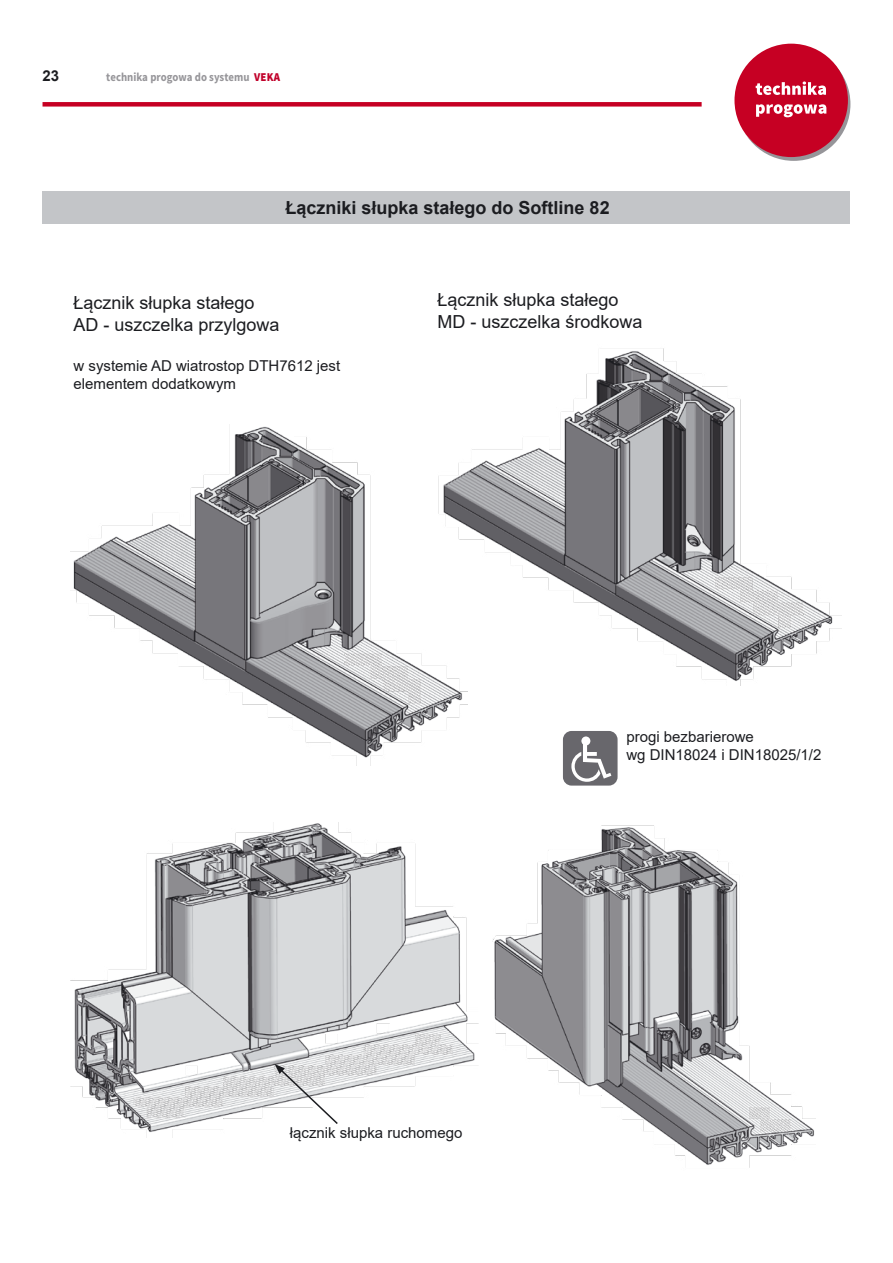
<style>
.page{position:relative;width:893px;height:1263px;background:#fff}
.page>*{position:absolute;margin:0;border:0;box-sizing:border-box;transform-origin:0 0}
.t1{font:18px/21.6px "Arial";color:#1b1c20}
.t2{font:700 18px "Arial";color:#1b1c20}
.t3{font:15px/18px "Arial";color:#1b1c20}
.t4{font:700 15px "Arial";color:#1b1c20}
.t5{font:700 12px "Source Sans Pro";color:#969599;scale:.9 1}
.s1{font-weight:900;color:#c1022b}
</style>
<div class="page">
<div style="left:43px;top:191px;width:807px;height:33px;background:#c3c5c8"></div>
<img style="left:71px;top:424px;width:396px;height:341px">
<img style="left:437px;top:348px;width:404px;height:338px">
<div style="left:563px;top:731px;width:55px;height:54px;background:#68676c;border-radius:9px"></div>
<svg style="left:571px;top:743px;width:40px;height:39px"></svg>
<div style="left:581px;top:736px;width:9px;height:9px;background:#fff;border-radius:50%"></div>
<img style="left:492px;top:825px;width:324px;height:343px">
<img style="left:71px;top:822px;width:407px;height:315px">
<svg style="left:275px;top:1064px;width:64px;height:62px"></svg>
<div style="left:43px;top:102px;width:659px;height:5px;background:#c60023"></div>
<svg style="left:737px;top:47px;width:113px;height:114px"></svg>
<div style="left:734px;top:44px;width:114px;height:113px;background:#c60023;border-radius:50%"></div>
<svg style="left:756px;top:81px;width:70px;height:14px"></svg>
<svg style="left:756px;top:104px;width:70px;height:13px"></svg>
<p class="t4" style="left:43px;top:66px;width:18px">23</p>
<p class="t5" style="left:106px;top:69px;width:194px">technika progowa do systemu <span class="s1">VEKA</span></p>
<p class="t2" style="left:286px;top:195px;width:326px">Łączniki słupka stałego do Softline 82</p>
<p class="t1" style="left:73px;top:292px;width:208px">Łącznik słupka stałego<br>AD - uszczelka przylgowa</p>
<p class="t3" style="left:73px;top:356px;width:268px">w systemie AD wiatrostop DTH7612 jest elementem dodatkowym</p>
<p class="t1" style="left:437px;top:289px;width:207px">Łącznik słupka stałego<br>MD - uszczelka środkowa</p>
<p class="t3" style="left:626px;top:727px;width:197px">progi bezbarierowe<br>wg DIN18024 i DIN18025/1/2</p>
<p class="t3" style="left:290px;top:1123px;width:174px">łącznik słupka ruchomego</p>
</div>
